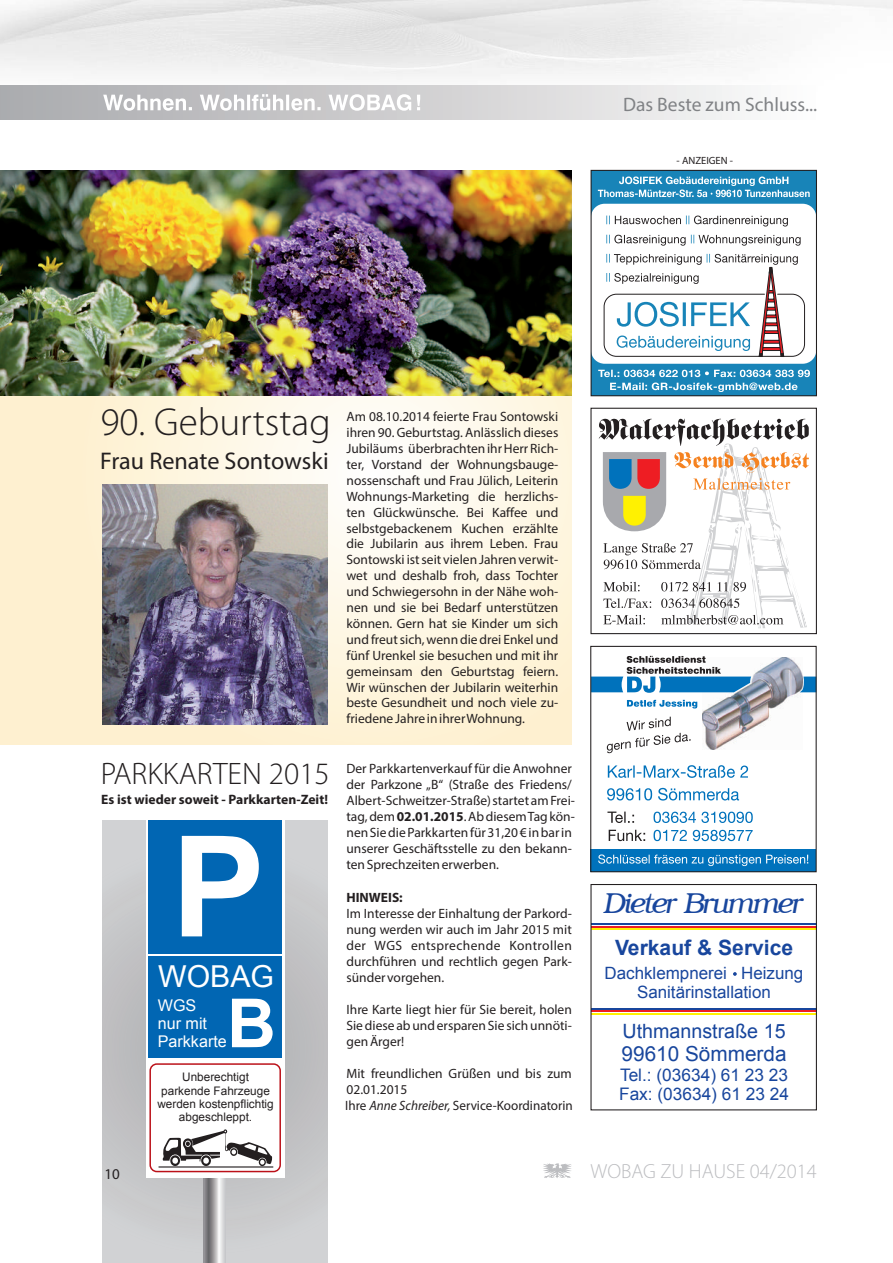
<style>
.page{position:relative;width:893px;height:1263px;background:#fff}
.page>*{position:absolute;margin:0;border:0;box-sizing:border-box;transform-origin:0 0}
.t1{font:700 140.4px "Arial";color:#fff}
.t2{font:700 67.8px "Arial";color:#fff}
.t3{font:300 39.15px "Myriad Pro";color:#231f20}
.t4{font:300 31.2px "Myriad Pro";color:#231f20}
.t5{font:30.3px "Arial";color:#fff}
.t6{font:italic 300 29.4px "Bookman IT Cby BT";letter-spacing:-.09em;color:#18469d}
.t7{font:24.15px "Myriad Pro";color:#231f20}
.t8{font:700 21.15px "Arial";color:#18469d}
.t9{font:20.7px "Arial";color:#18469d}
.t10{font:300 20.55px "Myriad Pro";color:#bcbdc0}
.t11{font:19.65px "Arial";color:#18469d}
.t12{font:19.5px "Myriad Pro";color:#808285}
.t13{font:17.25px/19.4px "Arial";color:#18469d}
.t14{font:16.95px/18.9px "Arial";color:#18469d;text-align:center}
.t15{font:16.2px/18px "Arial";color:#fff}
.t16{font:15px "Myriad Pro";color:#231f20}
.t17{font:700 13.65px "Myriad Pro";color:#231f20}
.t18{font:13.5px/15.9px "Myriad Pro";color:#231f20;text-align:justify}
.t19{font:700 13.5px "Myriad Pro";color:#231f20}
.t20{font:11.7px/13.2px "Arial";color:#231f20;text-align:center}
.t21{font:10.5px "Myriad Pro";color:#231f20}
.s1{font-weight:700}
.s2{font-style:italic}
</style>
<div class="page">
<hr style="left:892px;top:737px;width:1px;height:526px;background:#e6e7e9">
<svg style="left:102px;top:820px;width:225px;height:443px;background:#c6c7c9"></svg>
<svg style="left:204px;top:1178px;width:21px;height:85px;background:#afaeb0"></svg>
<svg style="left:0;top:395px;width:572px;height:349px"></svg>
<div style="left:0;top:85px;width:816px;height:34px;background:linear-gradient(to right,#a8a8ab,#fbfafa)"></div>
<svg style="left:103px;top:94px;width:317px;height:17px"></svg>
<img style="left:102px;top:485px;width:225px;height:239px">
<svg style="left:543px;top:1163px;width:28px;height:15px"></svg>
<img style="left:0;top:170px;width:572px;height:225px">
<div style="left:590px;top:408px;width:227px;height:226px;border:1px solid #231f20"></div>
<svg style="left:599px;top:419px;width:210px;height:209px"></svg>
<div style="left:591px;top:849px;width:225px;height:23px;background:#0072bc"></div>
<svg style="left:598px;top:854px;width:210px;height:12px"></svg>
<svg style="left:653px;top:830px;width:100px;height:11px"></svg>
<svg style="left:607px;top:811px;width:27px;height:12px"></svg>
<svg style="left:609px;top:830px;width:36px;height:11px"></svg>
<svg style="left:653px;top:812px;width:100px;height:11px"></svg>
<svg style="left:592px;top:656px;width:223px;height:144px"></svg>
<div style="left:590px;top:646px;width:227px;height:226px;border:1px solid #231f20"></div>
<div style="left:146px;top:818px;width:139px;height:360px;background:#fff"></div>
<div style="left:149px;top:820px;width:133px;height:134px;background:#0166b3"></div>
<div style="left:149px;top:956px;width:133px;height:102px;background:#0166b3"></div>
<div style="left:149px;top:1063px;width:132px;height:109px;border:1px solid #bb1018;border-radius:7px"></div>
<svg style="left:159px;top:1129px;width:114px;height:38px"></svg>
<hr style="left:591px;top:926px;width:225px;height:1px;background:#ee1d23">
<hr style="left:591px;top:923px;width:225px;height:2px;background:#18469d">
<hr style="left:591px;top:928px;width:225px;height:2px;background:#fff101">
<svg style="left:733px;top:972px;width:4px;height:4px"></svg>
<hr style="left:591px;top:1010px;width:225px;height:2px;background:#ee1d23">
<hr style="left:591px;top:1008px;width:225px;height:2px;background:#18469d">
<hr style="left:591px;top:1013px;width:225px;height:1px;background:#fff101">
<div style="left:590px;top:884px;width:227px;height:226px;border:1px solid #231f20"></div>
<div style="left:591px;top:170px;width:225px;height:226px;background:#1884b8"></div>
<div style="left:591px;top:204px;width:225px;height:160px;background:#fff;border-radius:14px"></div>
<svg style="left:598px;top:176px;width:212px;height:21px"></svg>
<svg style="left:598px;top:370px;width:212px;height:22px"></svg>
<svg style="left:606px;top:216px;width:182px;height:10px"></svg>
<svg style="left:606px;top:235px;width:195px;height:11px"></svg>
<svg style="left:606px;top:254px;width:192px;height:103px"></svg>
<div style="left:591px;top:170px;width:226px;height:226px;border:1px solid #231f20"></div>
<h3 class="t12" style="left:623px;top:96px;width:196px">Das Beste zum Schluss...</h3>
<p class="t21" style="left:677px;top:156px;width:58px">- ANZEIGEN -</p>
<h3 class="t3" style="left:100px;top:405px;width:232px">90. Geburtstag</h3>
<h3 class="t7" style="left:100px;top:451px;width:230px">Frau Renate Sontowski</h3>
<h3 class="t4" style="left:101px;top:761px;width:230px">PARKKARTEN 2015</h3>
<p class="t17" style="left:101px;top:794px;width:228px">Es ist wieder soweit - Parkkarten-Zeit!</p>
<p class="t16" style="left:105px;top:1167px;width:17px">10</p>
<h1 class="t1" style="left:172px;top:834px;width:95px">P</h1>
<h3 class="t5" style="left:158px;top:965px;width:117px">WOBAG</h3>
<h2 class="t2" style="left:227px;top:998px;width:50px">B</h2>
<p class="t15" style="left:158px;top:997px;width:71px">WGS<br>nur mit<br>Parkkarte</p>
<p class="t20" style="left:157px;top:1072px;width:118px">Unberechtigt parkende Fahrzeuge werden kostenpflichtig abgeschleppt.</p>
<p class="t18" style="left:346px;top:410px;width:213px">Am 08.10.2014 feierte Frau Sontowski ihren 90. Geburtstag. Anlässlich dieses Jubiläums überbrachten ihr Herr Rich&shy;ter, Vorstand der Wohnungsbauge&shy;nossenschaft und Frau Jülich, Leiterin Wohnungs-Marketing die herzlichs&shy;ten Glückwünsche. Bei Kaffee und selbstgebackenem Kuchen erzählte die Jubilarin aus ihrem Leben. Frau Sontowski ist seit vielen Jahren verwit&shy;wet und deshalb froh, dass Tochter und Schwiegersohn in der Nähe woh&shy;nen und sie bei Bedarf unterstützen können. Gern hat sie Kinder um sich und freut sich, wenn die drei Enkel und fünf Urenkel sie besuchen und mit ihr gemeinsam den Geburtstag feiern.<br>Wir wünschen der Jubilarin weiterhin beste Gesundheit und noch viele zu&shy;friedene Jahre in ihrer Wohnung.</p>
<p class="t18" style="left:346px;top:762px;width:230px;text-align:left">Der Parkkartenverkauf für die Anwohner der Parkzone „B“ (Straße des Friedens/ Albert-Schweitzer-Straße) startet am Frei&shy;tag, dem <span class="s1">02.01.2015</span>. Ab diesem Tag kön&shy;nen Sie die Parkkarten für 31,20 € in bar in unserer Geschäftsstelle zu den bekann&shy;ten Sprechzeiten erwerben.</p>
<p class="t19" style="left:346px;top:892px;width:58px">HINWEIS:</p>
<p class="t18" style="left:346px;top:907px;width:227px">Im Interesse der Einhaltung der Parkord&shy;nung werden wir auch im Jahr 2015 mit der WGS entsprechende Kontrollen durchführen und rechtlich gegen Park&shy;sünder vorgehen.</p>
<p class="t18" style="left:346px;top:1003px;width:227px">Ihre Karte liegt hier für Sie bereit, holen Sie diese ab und ersparen Sie sich unnöti&shy;gen Ärger!</p>
<p class="t18" style="left:346px;top:1067px;width:227px">Mit freundlichen Grüßen und bis zum<br>02.01.2015</p>
<p class="t18" style="left:345px;top:1099px;width:229px">Ihre <span class="s2">Anne Schreiber,</span> Service-Koordinatorin</p>
<h3 class="t6" style="left:604px;top:891px;width:202px">Dieter Brummer</h3>
<h3 class="t8" style="left:615px;top:940px;width:180px">Verkauf &amp; Service</h3>
<p class="t14" style="left:604px;top:965px;width:200px">Dachklempnerei Heizung<br>Sanitärinstallation</p>
<h3 class="t11" style="left:623px;top:1023px;width:164px">Uthmannstraße 15</h3>
<h3 class="t9" style="left:622px;top:1045px;width:166px">99610 Sömmerda</h3>
<p class="t13" style="left:619px;top:1066px;width:171px">Tel.: (03634) 61 23 23<br>Fax: (03634) 61 23 24</p>
<h3 class="t10" style="left:590px;top:1162px;width:228px">WOBAG ZU HAUSE 04/2014</h3>
</div>
